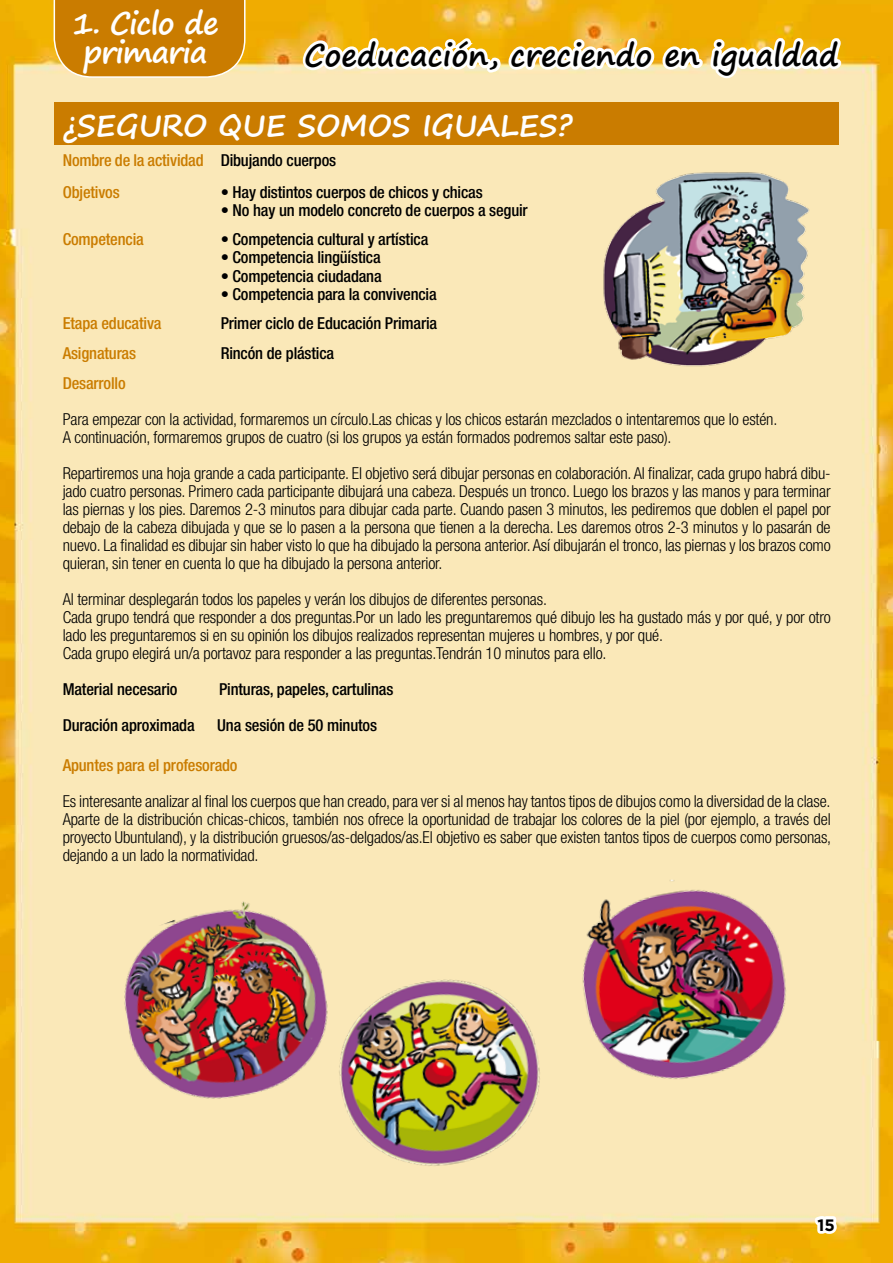
<style>
.page{position:relative;width:893px;height:1263px;background:#fff}
.page>*{position:absolute;margin:0;border:0;box-sizing:border-box;transform-origin:0 0}
.t1{font:700 30px "Segoe Print";color:#000}
.t2{font:700 30px "Segoe Print";letter-spacing:-.01em;color:#fff}
.t3{font:700 30px/28.5px "Segoe Print";letter-spacing:-.04em;color:#fff;text-align:center}
.t4{font:300 condensed 16.5px/18px "Helvetica Neue";letter-spacing:-.01em;color:#000}
.t5{font:500 condensed 16.5px "Helvetica Neue";letter-spacing:-.01em;color:#000}
.t6{font:500 condensed 16.5px/31.5px "Helvetica Neue";letter-spacing:-.01em;color:#ca7c00}
.t7{font:700 16.5px "Gotham";color:#000}
.s1{color:#000}
</style>
<div class="page">
<img style="left:0;top:0;width:893px;height:1263px">
<svg style="left:810px;top:1215px;width:30px;height:22px"></svg>
<svg style="left:298px;top:0;width:548px;height:125px"></svg>
<svg style="left:54px;top:0;width:192px;height:78px;background:#cd840e"></svg>
<div style="left:54px;top:102px;width:785px;height:43px;background:#ca7c00"></div>
<img style="left:575px;top:157px;width:250px;height:215px">
<img style="left:54px;top:870px;width:839px;height:345px">
<h1 class="t3" style="left:72px;top:8px;width:148px">1. Ciclo de primaria</h1>
<h1 class="t1" style="left:304px;top:28px;width:536px">Coeducación, creciendo en igualdad</h1>
<h1 class="t2" style="left:63px;top:98px;width:511px">¿SEGURO QUE SOMOS IGUALES?</h1>
<p class="t6" style="left:63px;top:144px;width:275px">Nombre de la actividad <span class="s1">Dibujando cuerpos<br></span>Objetivos</p>
<p class="t5" style="left:221px;top:182px;width:264px">• Hay distintos cuerpos de chicos y chicas</p>
<p class="t5" style="left:221px;top:200px;width:309px">• No hay un modelo concreto de cuerpos a seguir</p>
<p class="t6" style="left:63px;top:224px;width:83px">Competencia</p>
<p class="t5" style="left:221px;top:230px;width:209px">• Competencia cultural y artística</p>
<p class="t5" style="left:221px;top:248px;width:162px">• Competencia lingüística</p>
<p class="t5" style="left:221px;top:266px;width:162px">• Competencia ciudadana</p>
<p class="t5" style="left:221px;top:284px;width:218px">• Competencia para la convivencia</p>
<p class="t6" style="left:63px;top:308px;width:100px">Etapa educativa</p>
<p class="t5" style="left:221px;top:314px;width:218px">Primer ciclo de Educación Primaria</p>
<p class="t6" style="left:63px;top:338px;width:75px">Asignaturas</p>
<p class="t5" style="left:221px;top:344px;width:115px">Rincón de plástica</p>
<p class="t6" style="left:63px;top:367px;width:64px">Desarrollo</p>
<p class="t4" style="left:63px;top:410px;width:716px">Para empezar con la actividad, formaremos un círculo.Las chicas y los chicos estarán mezclados o intentaremos que lo estén.<br>A continuación, formaremos grupos de cuatro (si los grupos ya están formados podremos saltar este paso).</p>
<p class="t4" style="left:63px;top:464px;width:769px;text-align:justify">Repartiremos una hoja grande a cada participante. El objetivo será dibujar personas en colaboración. Al finalizar, cada grupo habrá dibu&shy;jado cuatro personas. Primero cada participante dibujará una cabeza. Después un tronco. Luego los brazos y las manos y para terminar las piernas y los pies. Daremos 2-3 minutos para dibujar cada parte. Cuando pasen 3 minutos, les pediremos que doblen el papel por debajo de la cabeza dibujada y que se lo pasen a la persona que tienen a la derecha. Les daremos otros 2-3 minutos y lo pasarán de nuevo. La finalidad es dibujar sin haber visto lo que ha dibujado la persona anterior. Así dibujarán el tronco, las piernas y los brazos como quieran, sin tener en cuenta lo que ha dibujado la persona anterior.</p>
<p class="t4" style="left:63px;top:590px;width:770px">Al terminar desplegarán todos los papeles y verán los dibujos de diferentes personas.<br>Cada grupo tendrá que responder a dos preguntas.Por un lado les preguntaremos qué dibujo les ha gustado más y por qué, y por otro lado les preguntaremos si en su opinión los dibujos realizados representan mujeres u hombres, y por qué.<br>Cada grupo elegirá un/a portavoz para responder a las preguntas.Tendrán 10 minutos para ello.</p>
<p class="t5" style="left:63px;top:680px;width:116px">Material necesario</p>
<p class="t5" style="left:219px;top:680px;width:176px">Pinturas, papeles, cartulinas</p>
<p class="t5" style="left:63px;top:716px;width:133px">Duración aproximada</p>
<p class="t5" style="left:217px;top:716px;width:161px">Una sesión de 50 minutos</p>
<p class="t6" style="left:63px;top:749px;width:176px">Apuntes para el profesorado</p>
<p class="t4" style="left:63px;top:792px;width:770px;text-align:justify">Es interesante analizar al final los cuerpos que han creado, para ver si al menos hay tantos tipos de dibujos como la diversidad de la clase.<br>Aparte de la distribución chicas-chicos, también nos ofrece la oportunidad de trabajar los colores de la piel (por ejemplo, a través del proyecto Ubuntuland), y la distribución gruesos/as-delgados/as.El objetivo es saber que existen tantos tipos de cuerpos como personas, dejando a un lado la normatividad.</p>
<p class="t7" style="left:817px;top:1214px;width:19px">15</p>
</div>
